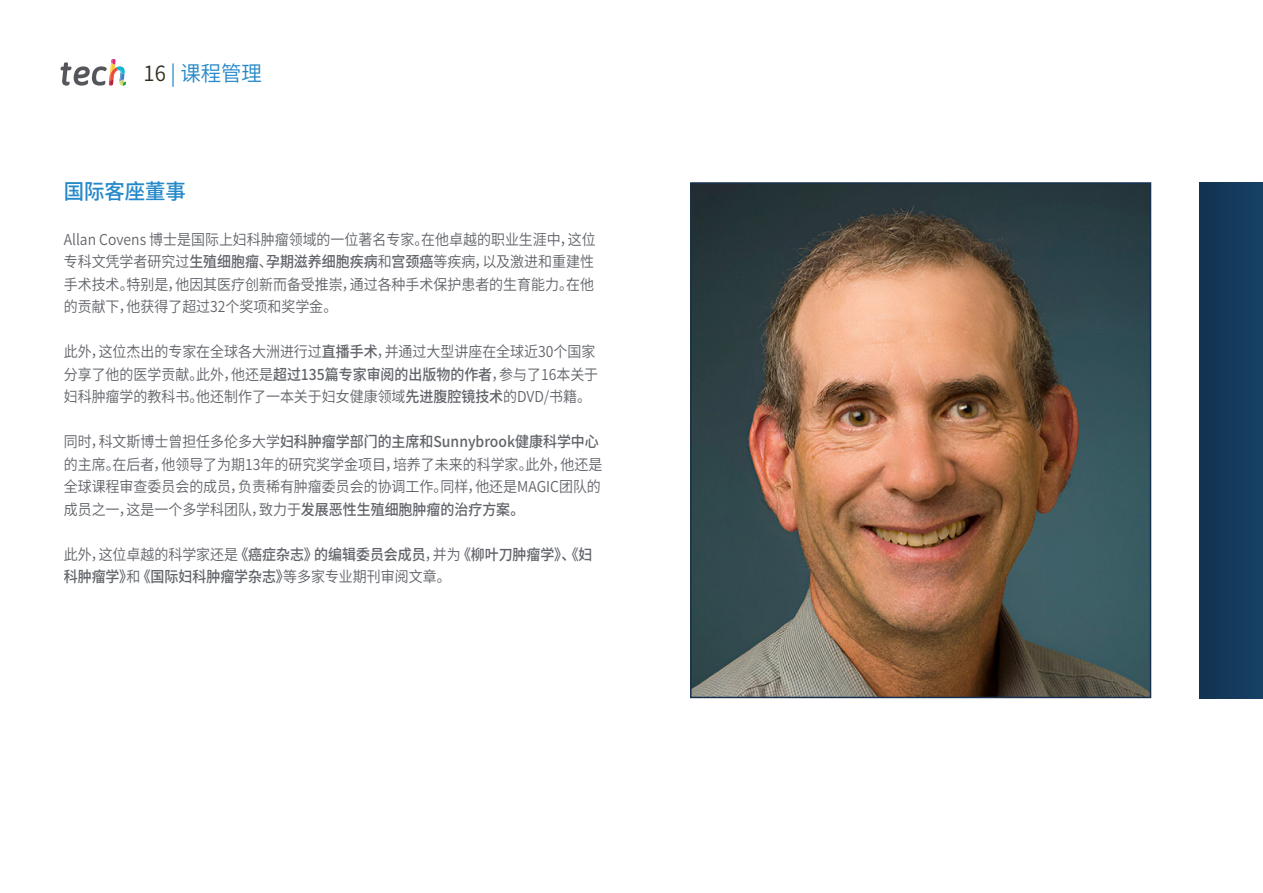
<style>
.page{position:relative;width:1263px;height:893px;background:#fff}
.page>*{position:absolute;margin:0;border:0;box-sizing:border-box;transform-origin:0 0}
.t1{font:21px "Source Han Sans CN";color:#2488c9}
.t2{font:500 21px "Source Han Sans CN";color:#2488c9}
.t3{font:15px/22.5px "Source Han Sans CN";color:#61646a;scale:.93 1}
.t4{font:500 15px/22.5px "Source Han Sans CN";color:#61646a;scale:.93 1}
.s1{color:#312e20}
.s2{font-weight:500}
.s3{font-weight:400}
</style>
<div class="page">
<svg style="left:61px;top:59px;width:65px;height:27px"></svg>
<img style="left:693px;top:185px;width:455px;height:510px">
<div style="left:690px;top:182px;width:461px;height:516px;border:2px solid #17304f"></div>
<div style="left:1199px;top:182px;width:64px;height:516px;background:#14395b"></div>
<h1 class="t1" style="left:144px;top:61px;width:120px"><span class="s1">16</span> | 课程管理</h1>
<h1 class="t2" style="left:64px;top:179px;width:124px">国际客座董事</h1>
<p class="t3" style="left:64px;top:228px;width:573px;text-align:justify">Allan Covens 博士是国际上妇科肿瘤领域的一位著名专家。在他卓越的职业生涯中，这位专科文凭学者研究过<span class="s2">生殖细胞瘤</span>、<span class="s2">孕期滋养细胞疾病</span>和<span class="s2">宫颈癌</span>等疾病，以及激进和重建性手术技术。特别是，他因其医疗创新而备受推崇，通过各种手术保护患者的生育能力。在他的贡献下，他获得了超过32个奖项和奖学金。</p>
<p class="t3" style="left:64px;top:341px;width:576px">此外，这位杰出的专家在全球各大洲进行过<span class="s2">直播手术</span>，并通过大型讲座在全球近30个国家分享了他的医学贡献。此外，他还是<span class="s2">超过135篇专家审阅的出版物的作者</span>，参与了16本关于妇科肿瘤学的教科书。他还制作了一本关于妇女健康领域<span class="s2">先进腹腔镜技术</span>的DVD/书籍。</p>
<p class="t3" style="left:64px;top:431px;width:580px">同时，科文斯博士曾担任多伦多大学<span class="s2">妇科肿瘤学部门的主席和Sunnybrook健康科学中心</span>的主席。在后者，他领导了为期13年的研究奖学金项目，培养了未来的科学家。此外，他还是全球课程审查委员会的成员，负责稀有肿瘤委员会的协调工作。同样，他还是MAGIC团队的成员之一，这是一个多学科团队，致力于<span class="s2">发展恶性生殖细胞肿瘤的治疗方案。</span></p>
<p class="t4" style="left:64px;top:543px;width:570px"><span class="s3">此外，这位卓越的科学家还是</span>《癌症杂志》的编辑委员会成员<span class="s3">，并为</span>《柳叶刀肿瘤学》、《妇科肿瘤学》<span class="s3">和</span>《国际妇科肿瘤学杂志》<span class="s3">等多家专业期刊审阅文章。</span></p>
</div>
